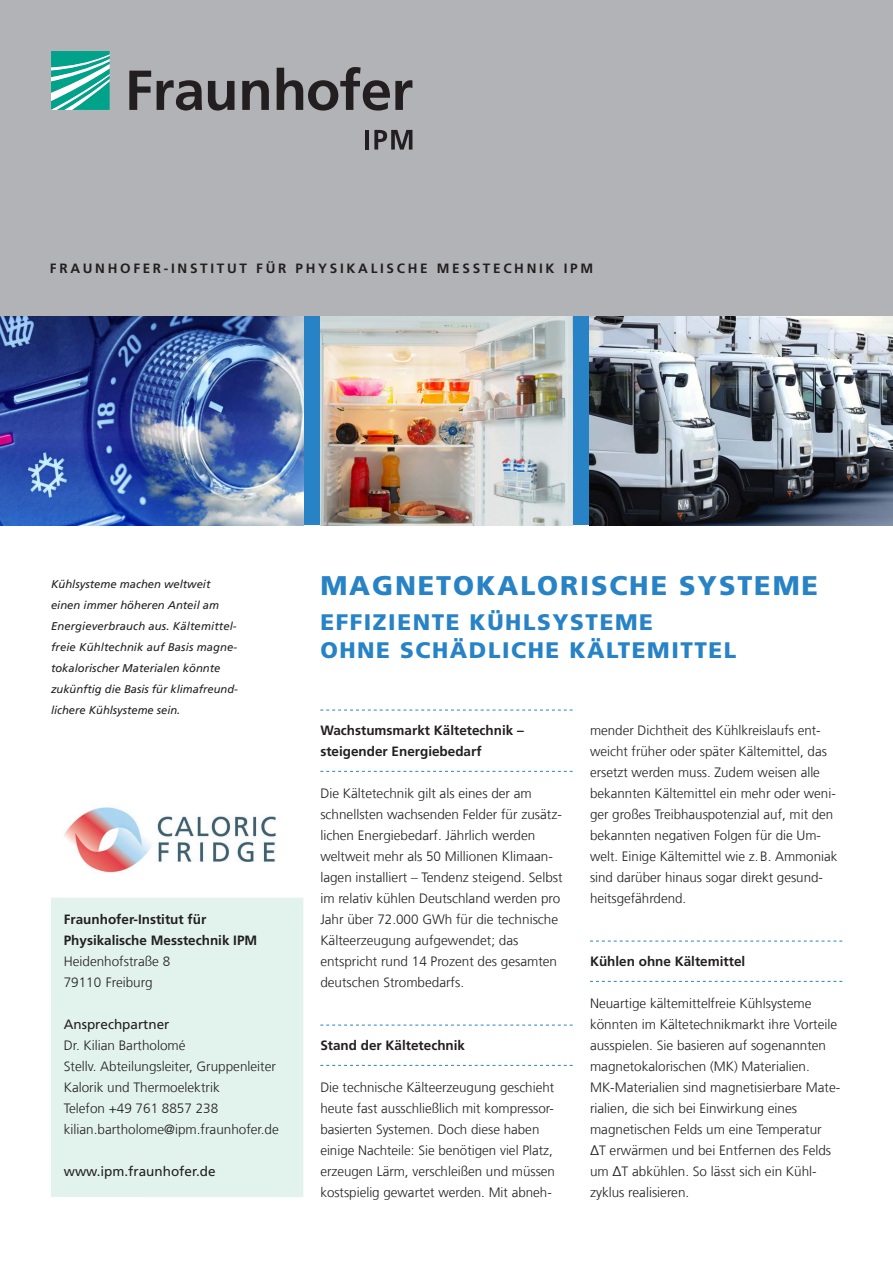
<style>
.page{position:relative;width:893px;height:1263px;background:#fff}
.page>*{position:absolute;margin:0;border:0;box-sizing:border-box;transform-origin:0 0}
.t1{font:900 27px "Frutiger LT Com";letter-spacing:.07em;color:#2783c5}
.t2{font:900 22.5px/28.5px "Frutiger LT Com";letter-spacing:.07em;color:#2783c5}
.t3{font:300 13.5px/21px "Frutiger LT Com";color:#231f20}
.t4{font:700 13.5px/21px "Frutiger LT Com";color:#231f20}
.t5{font:700 13.5px "Frutiger LT Com";letter-spacing:.2em;color:#231f20}
.t6{font:13.5px "Frutiger LT Com";color:#231f20}
.t7{font:italic 11.25px/21px "Frutiger LT Com";color:#231f20}
</style>
<div class="page">
<div style="left:0;top:315px;width:893px;height:210px;background:#2783c5"></div>
<img style="left:0;top:315px;width:303px;height:210px">
<img style="left:590px;top:315px;width:303px;height:210px">
<img style="left:320px;top:315px;width:253px;height:210px">
<svg style="left:320px;top:710px;width:253px;height:1px"></svg>
<svg style="left:320px;top:771px;width:253px;height:1px"></svg>
<svg style="left:320px;top:1025px;width:253px;height:1px"></svg>
<svg style="left:320px;top:1065px;width:253px;height:1px"></svg>
<svg style="left:590px;top:941px;width:252px;height:1px"></svg>
<svg style="left:590px;top:981px;width:252px;height:1px"></svg>
<div style="left:0;top:0;width:893px;height:315px;background:#b2b3b7"></div>
<svg style="left:51px;top:51px;width:59px;height:59px;background:#4bbcab"></svg>
<svg style="left:129px;top:67px;width:283px;height:44px"></svg>
<hr style="left:365px;top:130px;width:4px;height:20px;background:#231f20">
<svg style="left:374px;top:130px;width:38px;height:20px"></svg>
<div style="left:51px;top:898px;width:252px;height:299px;background:#e2f3ee"></div>
<img style="left:64px;top:807px;width:212px;height:66px">
<p class="t5" style="left:50px;top:260px;width:545px">FRAUNHOFER-INSTITUT FÜR PHYSIKALISCHE MESSTECHNIK IPM</p>
<p class="t7" style="left:51px;top:574px;width:188px">Kühlsysteme machen weltweit einen immer höheren Anteil am Energieverbrauch aus. Kältemittel&shy;freie Kühltechnik auf Basis magne&shy;tokalorischer Materialen könnte zukünftig die Basis für klimafreund&shy;lichere Kühlsysteme sein.</p>
<p class="t4" style="left:64px;top:909px;width:195px">Fraunhofer-Institut für<br>Physikalische Messtechnik IPM</p>
<p class="t3" style="left:64px;top:951px;width:108px">Heidenhofstraße 8<br>79110 Freiburg</p>
<p class="t6" style="left:64px;top:1016px;width:107px">Ansprechpartner</p>
<p class="t3" style="left:64px;top:1035px;width:217px">Dr. Kilian Bartholomé<br>Stellv. Abteilungsleiter, Gruppenleiter<br>Kalorik und Thermoelektrik<br>Telefon +49 761 8857 238 kilian.bartholome@ipm.fraunhofer.de</p>
<p class="t6" style="left:64px;top:1163px;width:153px">www.ipm.fraunhofer.de</p>
<h1 class="t1" style="left:320px;top:570px;width:499px">MAGNETOKALORISCHE SYSTEME</h1>
<h2 class="t2" style="left:320px;top:608px;width:418px">EFFIZIENTE KÜHLSYSTEME<br>OHNE SCHÄDLICHE KÄLTEMITTEL</h2>
<p class="t4" style="left:320px;top:720px;width:205px">Wachstumsmarkt Kältetechnik – steigender Energiebedarf</p>
<p class="t3" style="left:320px;top:783px;width:244px">Die Kältetechnik gilt als eines der am schnellsten wachsenden Felder für zusätz&shy;lichen Energiebedarf. Jährlich werden weltweit mehr als 50 Millionen Klimaan&shy;lagen installiert – Tendenz steigend. Selbst im relativ kühlen Deutschland werden pro Jahr über 72.000 GWh für die technische Kälteerzeugung aufgewendet; das entspricht rund 14 Prozent des gesamten deutschen Strombedarfs.</p>
<p class="t4" style="left:320px;top:1035px;width:146px">Stand der Kältetechnik</p>
<p class="t3" style="left:320px;top:1077px;width:236px">Die technische Kälteerzeugung geschieht heute fast ausschließlich mit kompressor&shy;basierten Systemen. Doch diese haben einige Nachteile: Sie benötigen viel Platz, erzeugen Lärm, verschleißen und müssen kostspielig gewartet werden. Mit abneh-</p>
<p class="t3" style="left:590px;top:720px;width:249px">mender Dichtheit des Kühlkreislaufs ent&shy;weicht früher oder später Kältemittel, das ersetzt werden muss. Zudem weisen alle bekannten Kältemittel ein mehr oder weni&shy;ger großes Treibhauspotenzial auf, mit den bekannten negativen Folgen für die Um&shy;welt. Einige Kältemittel wie z.B. Ammoniak sind darüber hinaus sogar direkt gesund&shy;heitsgefährdend.</p>
<p class="t4" style="left:590px;top:951px;width:157px">Kühlen ohne Kältemittel</p>
<p class="t3" style="left:590px;top:993px;width:252px">Neuartige kältemittelfreie Kühlsysteme könnten im Kältetechnikmarkt ihre Vorteile ausspielen. Sie basieren auf sogenannten magnetokalorischen (MK) Materialien.<br>MK-Materialien sind magnetisierbare Mate&shy;rialien, die sich bei Einwirkung eines magnetischen Felds um eine Temperatur ∆T erwärmen und bei Entfernen des Felds um ∆T abkühlen. So lässt sich ein Kühl&shy;zyklus realisieren.</p>
</div>
